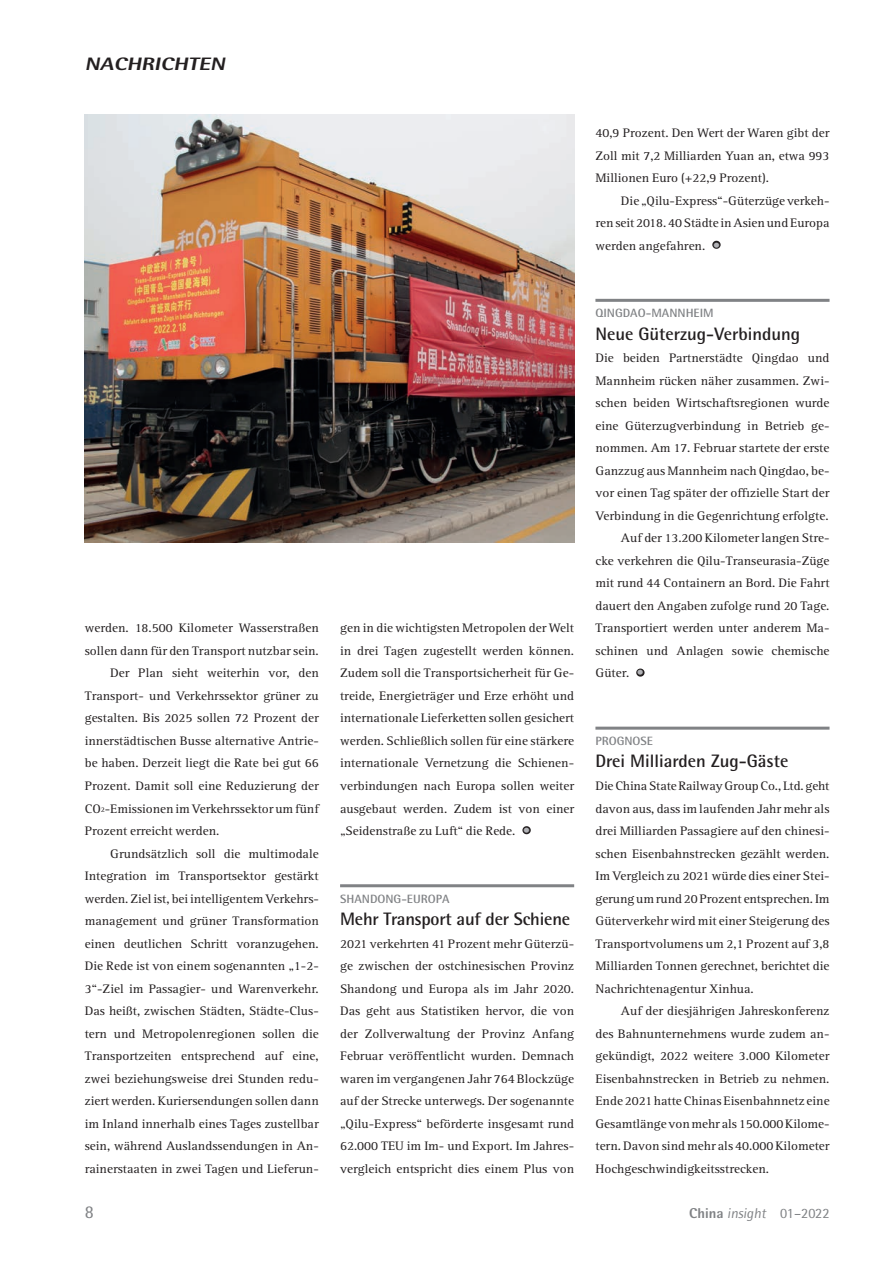
<style>
.page{position:relative;width:893px;height:1263px;background:#fff}
.page>*{position:absolute;margin:0;border:0;box-sizing:border-box;transform-origin:0 0}
.t1{font:700 18px "Rotis Semi Sans";color:#231f20}
.t2{font:italic 800 18px "Rotis Semi Sans";color:#231f20;scale:1.25 1}
.t3{font:18px "Rotis Semi Sans";color:#808285}
.t4{font:14.25px "Rotis Semi Sans";letter-spacing:-.01em;color:#808285}
.t5{font:12.75px/22.5px "Rotis Serif";color:#231f20;text-align:justify;scale:1.05 1}
.t6{font:700 12px "Rotis Semi Sans";color:#808285;scale:1.05 1}
.s1{font-size:7.5px}
.s2{font-weight:800}
</style>
<div class="page">
<hr style="left:340px;top:884px;width:234px;height:3px;background:#808285">
<div style="left:522px;top:826px;width:8px;height:8px;border:3px solid #231f20;border-radius:50%"></div>
<hr style="left:595px;top:299px;width:234px;height:3px;background:#808285">
<hr style="left:595px;top:726px;width:234px;height:3px;background:#808285">
<div style="left:712px;top:241px;width:8px;height:8px;border:3px solid #231f20;border-radius:50%"></div>
<div style="left:636px;top:668px;width:8px;height:8px;border:3px solid #231f20;border-radius:50%"></div>
<img style="left:85px;top:114px;width:489px;height:428px">
<svg style="left:523px;top:827px;width:6px;height:5px"></svg>
<svg style="left:713px;top:242px;width:5px;height:5px"></svg>
<svg style="left:637px;top:670px;width:5px;height:5px"></svg>
<h1 class="t2" style="left:85px;top:53px;width:117px">NACHRICHTEN</h1>
<p class="t5" style="left:595px;top:122px;width:224px">40,9 Prozent. Den Wert der Waren gibt der Zoll mit 7,2 Milliarden Yuan an, etwa 993<br>Millionen Euro (+22,9 Prozent).</p>
<p class="t5" style="left:595px;top:189px;width:224px;text-indent:26px">Die „Qilu-Express“-Güterzüge verkeh&shy;ren seit 2018. 40 Städte in Asien und Europa werden angefahren.</p>
<p class="t5" style="left:85px;top:617px;width:224px">werden. 18.500 Kilometer Wasserstraßen</p>
<p class="t5" style="left:85px;top:639px;width:224px">sollen dann für den Transport nutzbar sein.</p>
<p class="t5" style="left:110px;top:662px;width:200px">Der Plan sieht weiterhin vor, den</p>
<p class="t5" style="left:85px;top:684px;width:224px">Transport- und Verkehrssektor grüner zu</p>
<p class="t5" style="left:85px;top:707px;width:224px">gestalten. Bis 2025 sollen 72 Prozent der</p>
<p class="t5" style="left:85px;top:729px;width:224px">innerstädtischen Busse alternative Antrie-</p>
<p class="t5" style="left:85px;top:752px;width:224px">be haben. Derzeit liegt die Rate bei gut 66</p>
<p class="t5" style="left:85px;top:774px;width:224px">Prozent. Damit soll eine Reduzierung der</p>
<p class="t5" style="left:85px;top:797px;width:224px">CO<span class="s1">2</span>-Emissionen im Verkehrssektor um fünf</p>
<p class="t5" style="left:85px;top:819px;width:130px">Prozent erreicht werden.</p>
<p class="t5" style="left:110px;top:842px;width:200px">Grundsätzlich soll die multimodale</p>
<p class="t5" style="left:85px;top:864px;width:224px">Integration im Transportsektor gestärkt</p>
<p class="t5" style="left:85px;top:887px;width:224px">werden. Ziel ist, bei intelligentem Verkehrs-</p>
<p class="t5" style="left:85px;top:909px;width:224px">management und grüner Transformation</p>
<p class="t5" style="left:85px;top:932px;width:224px">einen deutlichen Schritt voranzugehen.</p>
<p class="t5" style="left:85px;top:954px;width:224px">Die Rede ist von einem sogenannten „1-2-</p>
<p class="t5" style="left:85px;top:977px;width:224px">3“-Ziel im Passagier- und Warenverkehr.</p>
<p class="t5" style="left:85px;top:999px;width:224px">Das heißt, zwischen Städten, Städte-Clus-</p>
<p class="t5" style="left:85px;top:1022px;width:224px">tern und Metropolenregionen sollen die</p>
<p class="t5" style="left:85px;top:1044px;width:224px">Transportzeiten entsprechend auf eine,</p>
<p class="t5" style="left:85px;top:1067px;width:224px">zwei beziehungsweise drei Stunden redu-</p>
<p class="t5" style="left:85px;top:1089px;width:224px">ziert werden. Kuriersendungen sollen dann</p>
<p class="t5" style="left:85px;top:1112px;width:224px">im Inland innerhalb eines Tages zustellbar</p>
<p class="t5" style="left:85px;top:1134px;width:224px">sein, während Auslandssendungen in An-</p>
<p class="t5" style="left:85px;top:1157px;width:224px">rainerstaaten in zwei Tagen und Lieferun-</p>
<p class="t5" style="left:340px;top:617px;width:224px">gen in die wichtigsten Metropolen der Welt in drei Tagen zugestellt werden können.<br>Zudem soll die Transportsicherheit für Ge&shy;treide, Energieträger und Erze erhöht und internationale Lieferketten sollen gesichert werden. Schließlich sollen für eine stärkere internationale Vernetzung die Schienen&shy;verbindungen nach Europa sollen weiter ausgebaut werden. Zudem ist von einer „Seidenstraße zu Luft“ die Rede.</p>
<p class="t6" style="left:340px;top:890px;width:106px">SHANDONG-EUROPA</p>
<h1 class="t1" style="left:340px;top:907px;width:231px">Mehr Transport auf der Schiene</h1>
<p class="t5" style="left:340px;top:932px;width:224px">2021 verkehrten 41 Prozent mehr Güterzü&shy;ge zwischen der ostchinesischen Provinz Shandong und Europa als im Jahr 2020.<br>Das geht aus Statistiken hervor, die von der Zollverwaltung der Provinz Anfang Februar veröffentlicht wurden. Demnach waren im vergangenen Jahr 764 Blockzüge auf der Strecke unterwegs. Der sogenannte „Qilu-Express“ beförderte insgesamt rund 62.000 TEU im Im- und Export. Im Jahres&shy;vergleich entspricht dies einem Plus von</p>
<p class="t6" style="left:595px;top:305px;width:114px">QINGDAO-MANNHEIM</p>
<h1 class="t1" style="left:595px;top:322px;width:206px">Neue Güterzug-Verbindung</h1>
<p class="t5" style="left:595px;top:347px;width:224px">Die beiden Partnerstädte Qingdao und</p>
<p class="t5" style="left:595px;top:369px;width:224px">Mannheim rücken näher zusammen. Zwi-</p>
<p class="t5" style="left:595px;top:392px;width:224px">schen beiden Wirtschaftsregionen wurde</p>
<p class="t5" style="left:595px;top:414px;width:224px">eine Güterzugverbindung in Betrieb ge-</p>
<p class="t5" style="left:595px;top:437px;width:224px">nommen. Am 17. Februar startete der erste</p>
<p class="t5" style="left:595px;top:459px;width:224px">Ganzzug aus Mannheim nach Qingdao, be-</p>
<p class="t5" style="left:595px;top:482px;width:224px">vor einen Tag später der offizielle Start der</p>
<p class="t5" style="left:595px;top:504px;width:223px">Verbindung in die Gegenrichtung erfolgte.</p>
<p class="t5" style="left:620px;top:527px;width:200px">Auf der 13.200 Kilometer langen Stre-</p>
<p class="t5" style="left:595px;top:549px;width:224px">cke verkehren die Qilu-Transeurasia-Züge</p>
<p class="t5" style="left:595px;top:572px;width:224px">mit rund 44 Containern an Bord. Die Fahrt</p>
<p class="t5" style="left:595px;top:594px;width:224px">dauert den Angaben zufolge rund 20 Tage.</p>
<p class="t5" style="left:595px;top:617px;width:224px">Transportiert werden unter anderem Ma-</p>
<p class="t5" style="left:595px;top:639px;width:224px">schinen und Anlagen sowie chemische</p>
<p class="t5" style="left:595px;top:662px;width:34px">Güter.</p>
<p class="t6" style="left:595px;top:733px;width:56px">PROGNOSE</p>
<h1 class="t1" style="left:595px;top:750px;width:194px">Drei Milliarden Zug-Gäste</h1>
<p class="t5" style="left:595px;top:774px;width:224px">Die China State Railway Group Co., Ltd. geht davon aus, dass im laufenden Jahr mehr als drei Milliarden Passagiere auf den chinesi&shy;schen Eisenbahnstrecken gezählt werden.<br>Im Vergleich zu 2021 würde dies einer Stei&shy;gerung um rund 20 Prozent entsprechen. Im Güterverkehr wird mit einer Steigerung des Transportvolumens um 2,1 Prozent auf 3,8<br>Milliarden Tonnen gerechnet, berichtet die Nachrichtenagentur Xinhua.</p>
<p class="t5" style="left:595px;top:999px;width:224px;text-indent:26px">Auf der diesjährigen Jahreskonferenz des Bahnunternehmens wurde zudem an&shy;gekündigt, 2022 weitere 3.000 Kilometer Eisenbahnstrecken in Betrieb zu nehmen.<br>Ende 2021 hatte Chinas Eisenbahnnetz eine Gesamtlänge von mehr als 150.000 Kilome&shy;tern. Davon sind mehr als 40.000 Kilometer Hochgeschwindigkeitsstrecken.</p>
<h1 class="t3" style="left:85px;top:1200px;width:11px">8</h1>
<p class="t4" style="left:689px;top:1204px;width:142px"><span class="s2">China</span> insight 01–2022</p>
</div>
